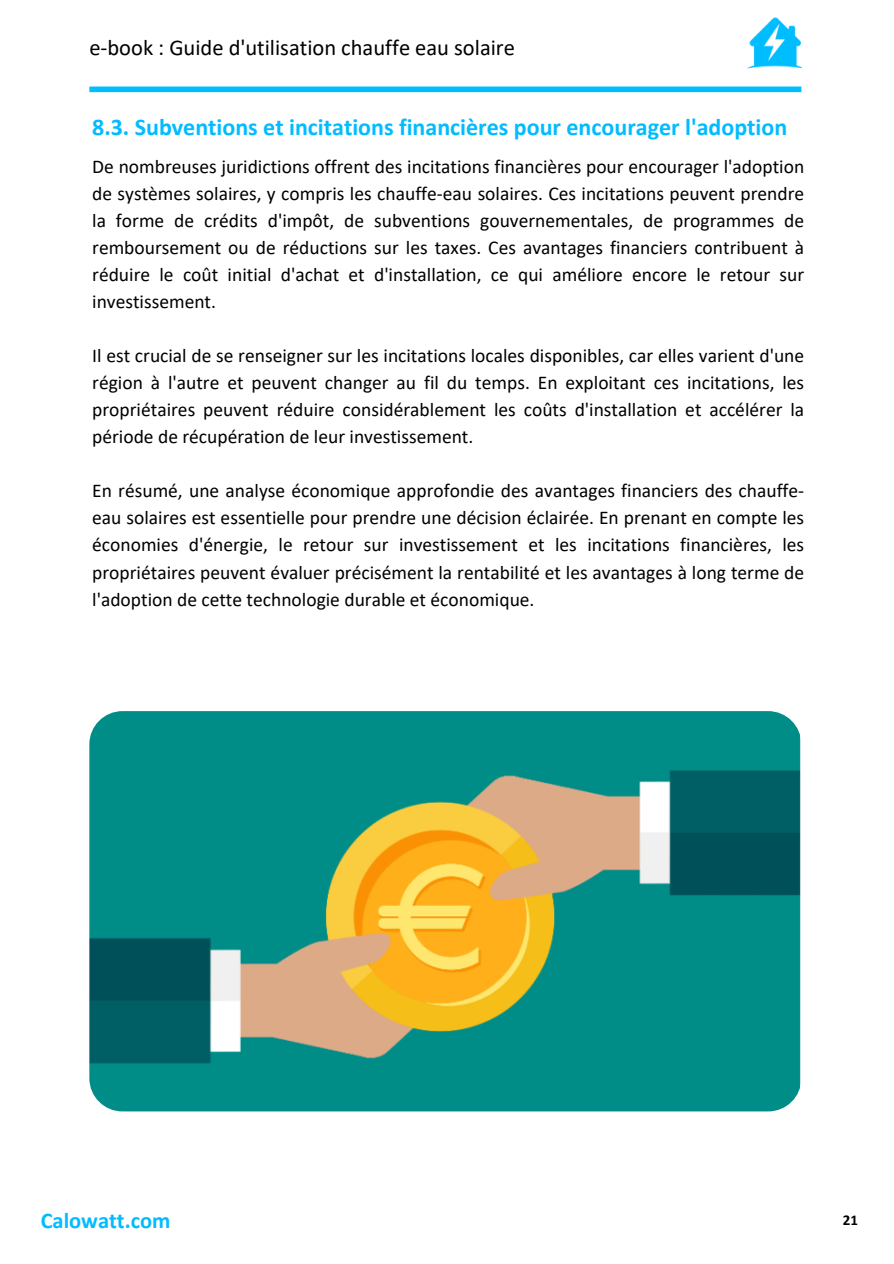
<style>
.page{position:relative;width:894px;height:1264px;background:#fff}
.page>*{position:absolute;margin:0;border:0;box-sizing:border-box;transform-origin:0 0}
.t1{font:700 24px "Calibri";color:#01bcff}
.t2{font:22.5px "Calibri";color:#000}
.t3{font:700 22.5px "Calibri";color:#01bcff}
.t4{font:19.5px/27px "Calibri";color:#000;text-align:justify}
.t5{font:700 15px "Calibri";color:#000}
</style>
<div class="page">
<div style="left:89px;top:86px;width:712px;height:6px;background:#01bcff"></div>
<img style="left:743px;top:17px;width:58px;height:70px">
<img style="left:89px;top:711px;width:712px;height:400px;border-radius:33px">
<p class="t2" style="left:89px;top:39px;width:427px">e-book : Guide d'utilisation chauffe eau solaire</p>
<h2 class="t1" style="left:92px;top:117px;width:696px">8.3. Subventions et incitations financières pour encourager l'adoption</h2>
<p class="t4" style="left:92px;top:155px;width:713px">De nombreuses juridictions offrent des incitations financières pour encourager l'adoption de systèmes solaires, y compris les chauffe-eau solaires. Ces incitations peuvent prendre la forme de crédits d'impôt, de subventions gouvernementales, de programmes de remboursement ou de réductions sur les taxes. Ces avantages financiers contribuent à réduire le coût initial d'achat et d'installation, ce qui améliore encore le retour sur investissement.</p>
<p class="t4" style="left:92px;top:344px;width:713px">Il est crucial de se renseigner sur les incitations locales disponibles, car elles varient d'une région à l'autre et peuvent changer au fil du temps. En exploitant ces incitations, les propriétaires peuvent réduire considérablement les coûts d'installation et accélérer la période de récupération de leur investissement.</p>
<h1 class="t4" style="left:92px;top:479px;width:713px">En résumé, une analyse économique approfondie des avantages financiers des chauffe&shy;eau solaires est essentielle pour prendre une décision éclairée. En prenant en compte les économies d'énergie, le retour sur investissement et les incitations financières, les propriétaires peuvent évaluer précisément la rentabilité et les avantages à long terme de l'adoption de cette technologie durable et économique.</h1>
<p class="t3" style="left:41px;top:1211px;width:131px">Calowatt.com</p>
<p class="t5" style="left:842px;top:1213px;width:17px">21</p>
</div>
